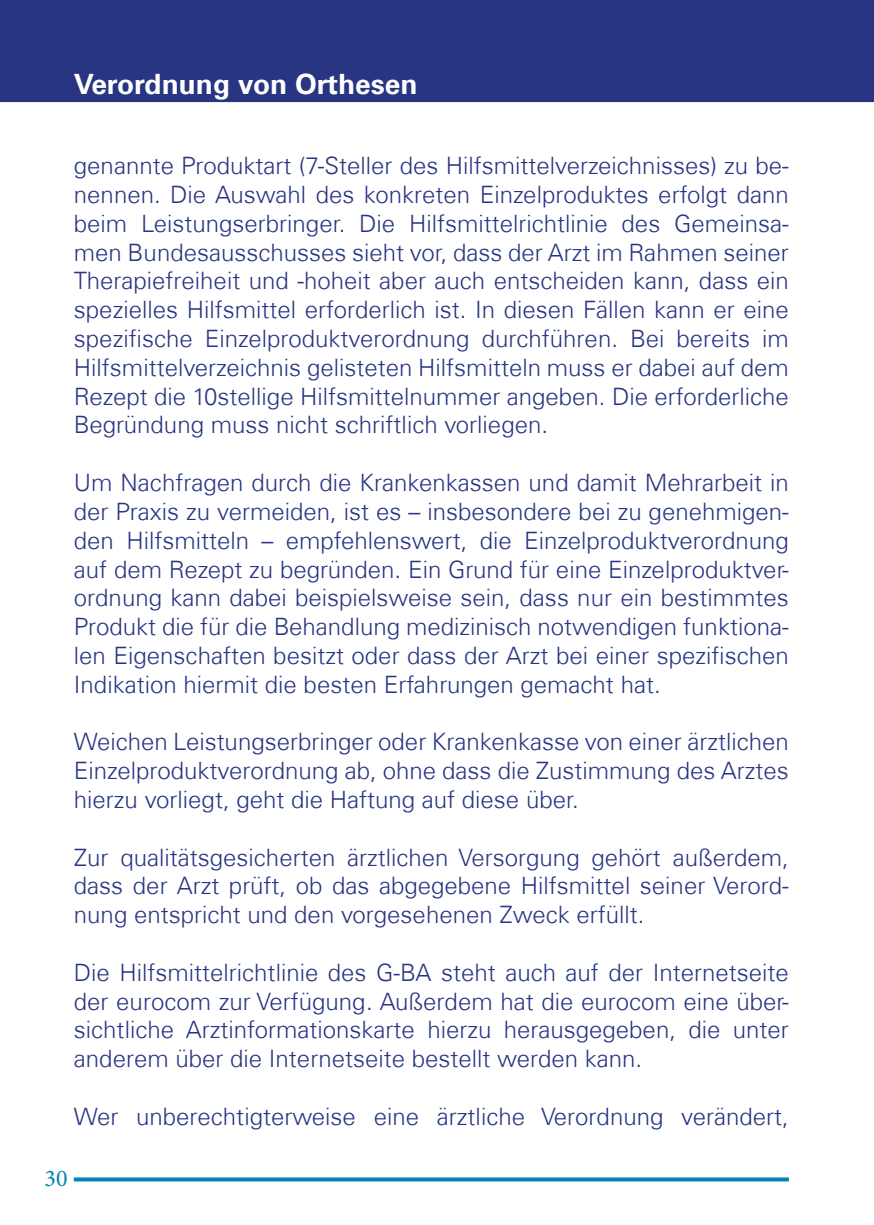
<style>
.page{position:relative;width:874px;height:1225px;background:#fff}
.page>*{position:absolute;margin:0;border:0;box-sizing:border-box;transform-origin:0 0}
.t1{font:700 28px "Univers LT";color:#fff}
.t2{font:300 24px/28.8px "Univers Com 45";color:#283583;text-align:justify}
.t3{font:24px "Minion Pro";color:#0084b2}
</style>
<div class="page">
<svg style="left:74px;top:1177px;width:714px;height:4px;background:#1d92ba"></svg>
<div style="left:857px;top:0;width:16px;height:102px;background:#283583"></div>
<div style="left:0;top:0;width:857px;height:102px;background:#283583"></div>
<p class="t1" style="left:74px;top:68px;width:345px">Verordnung von Orthesen</p>
<p class="t2" style="left:74px;top:151px;width:716px">genannte Produktart (7-Steller des Hilfsmittelverzeichnisses) zu be&shy;nennen. Die Auswahl des konkreten Einzelproduktes erfolgt dann beim Leistungserbringer. Die Hilfsmittelrichtlinie des Gemeinsa&shy;men Bundesausschusses sieht vor, dass der Arzt im Rahmen seiner Therapiefreiheit und -hoheit aber auch entscheiden kann, dass ein spezielles Hilfsmittel erforderlich ist. In diesen Fällen kann er eine spezifische Einzelproduktverordnung durchführen. Bei bereits im Hilfsmittelverzeichnis gelisteten Hilfsmitteln muss er dabei auf dem Rezept die 10stellige Hilfsmittelnummer angeben. Die erforderliche Begründung muss nicht schriftlich vorliegen.</p>
<p class="t2" style="left:74px;top:468px;width:716px">Um Nachfragen durch die Krankenkassen und damit Mehrarbeit in der Praxis zu vermeiden, ist es – insbesondere bei zu genehmigen&shy;den Hilfsmitteln – empfehlenswert, die Einzelproduktverordnung auf dem Rezept zu begründen. Ein Grund für eine Einzelproduktver&shy;ordnung kann dabei beispielsweise sein, dass nur ein bestimmtes Produkt die für die Behandlung medizinisch notwendigen funktiona&shy;len Eigenschaften besitzt oder dass der Arzt bei einer spezifischen Indikation hiermit die besten Erfahrungen gemacht hat.</p>
<p class="t2" style="left:74px;top:727px;width:716px">Weichen Leistungserbringer oder Krankenkasse von einer ärztlichen Einzelproduktverordnung ab, ohne dass die Zustimmung des Arztes hierzu vorliegt, geht die Haftung auf diese über.</p>
<p class="t2" style="left:74px;top:842px;width:716px">Zur qualitätsgesicherten ärztlichen Versorgung gehört außerdem, dass der Arzt prüft, ob das abgegebene Hilfsmittel seiner Verord&shy;nung entspricht und den vorgesehenen Zweck erfüllt.</p>
<p class="t2" style="left:74px;top:958px;width:716px">Die Hilfsmittelrichtlinie des G-BA steht auch auf der Internetseite der eurocom zur Verfügung. Außerdem hat die eurocom eine über&shy;sichtliche Arztinformationskarte hierzu herausgegeben, die unter anderem über die Internetseite bestellt werden kann.</p>
<p class="t2" style="left:74px;top:1102px;width:716px">Wer unberechtigterweise eine ärztliche Verordnung verändert,</p>
<p class="t3" style="left:44px;top:1162px;width:25px">30</p>
</div>
